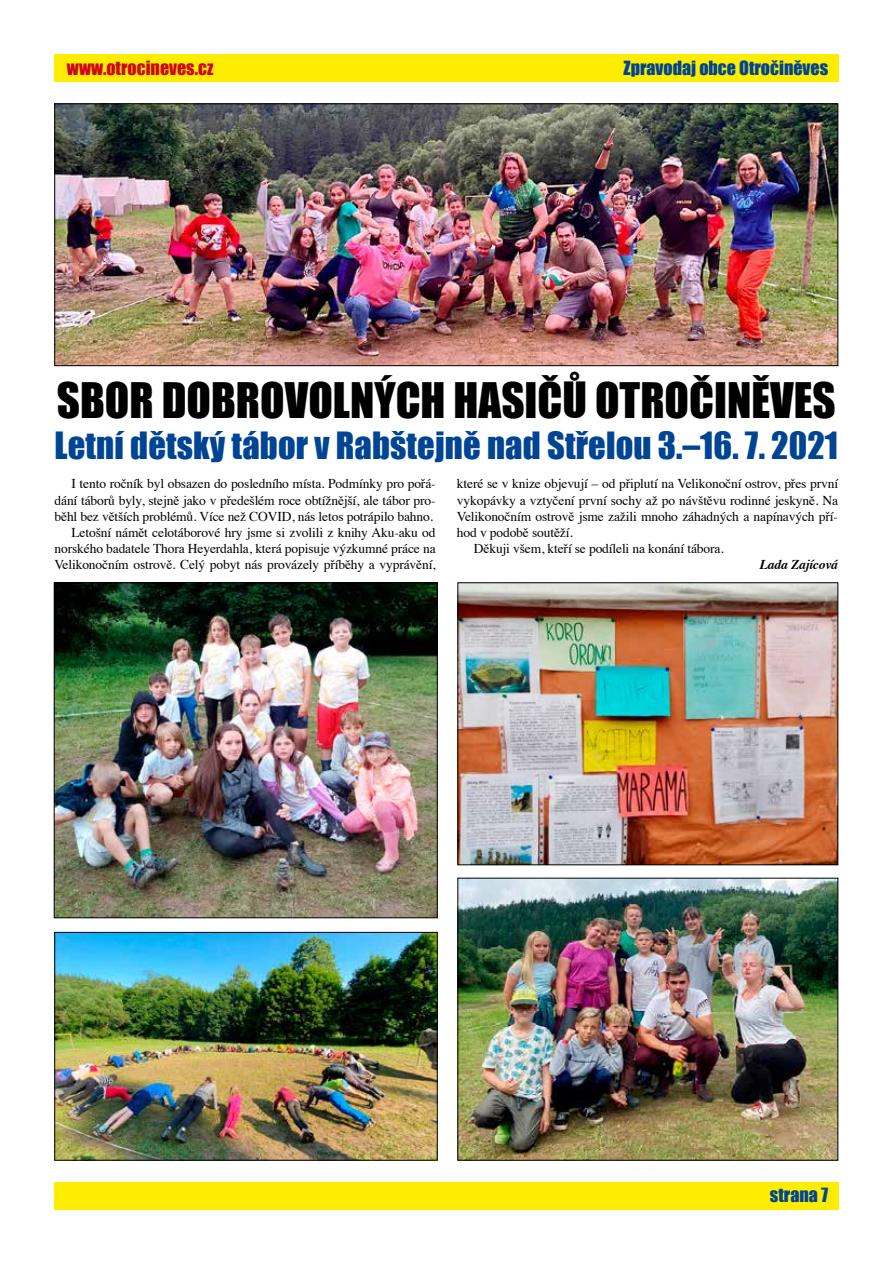
<style>
.page{position:relative;width:893px;height:1263px;background:#fff}
.page>*{position:absolute;margin:0;border:0;box-sizing:border-box;transform-origin:0 0}
.t1{font:45px "Impact";color:#000}
.t2{font:34.5px "Impact";letter-spacing:.005em;color:#004494}
.t3{font:18px "Impact";color:#004494}
.t4{font:18px "Impact";color:#cd071e}
.t5{font:13.5px/16.2px "Times";letter-spacing:-.01em;color:#000;text-align:right}
.t6{font:italic 700 13.5px "Times";letter-spacing:-.01em;color:#000}
</style>
<div class="page">
<div style="left:54px;top:1182px;width:785px;height:27px;background:#ffed00"></div>
<div style="left:54px;top:54px;width:785px;height:27px;background:#ffed00"></div>
<img style="left:57px;top:106px;width:779px;height:258px">
<div style="left:55px;top:104px;width:783px;height:262px;border:1px solid #000"></div>
<img style="left:56px;top:584px;width:379px;height:332px">
<div style="left:54px;top:582px;width:383px;height:336px;border:1px solid #000"></div>
<img style="left:460px;top:584px;width:376px;height:279px">
<div style="left:458px;top:582px;width:380px;height:283px;border:1px solid #000"></div>
<img style="left:57px;top:934px;width:378px;height:224px">
<div style="left:55px;top:932px;width:382px;height:228px;border:1px solid #000"></div>
<img style="left:460px;top:880px;width:376px;height:278px">
<h3 class="t4" style="left:67px;top:54px;width:148px">www.otrocineves.cz</h3>
<h3 class="t3" style="left:624px;top:54px;width:206px">Zpravodaj obce Otročiněves</h3>
<h1 class="t1" style="left:57px;top:366px;width:780px">SBOR DOBROVOLNÝCH HASIČŮ OTROČINĚVES</h1>
<h2 class="t2" style="left:55px;top:418px;width:785px">Letní dětský tábor v Rabštejně nad Střelou 3.–16. 7. 2021</h2>
<p class="t5" style="left:55px;top:474px;width:383px">I tento ročník byl obsazen do posledního místa. Podmínky pro pořá&shy;dání táborů byly, stejně jako v předešlém roce obtížnější, ale tábor pro&shy;běhl bez větších problémů. Více než COVID, nás letos potrápilo bahno.<br>Letošní námět celotáborové hry jsme si zvolili z knihy Aku-aku od norského badatele Thora Heyerdahla, která popisuje výzkumné práce na Velikonočním ostrově. Celý pobyt nás provázely příběhy a vyprávění,</p>
<p class="t5" style="left:457px;top:474px;width:383px">které se v knize objevují – od připlutí na Velikonoční ostrov, přes první</p>
<p class="t5" style="left:457px;top:491px;width:383px">vykopávky a vztyčení první sochy až po návštěvu rodinné jeskyně. Na</p>
<p class="t5" style="left:457px;top:507px;width:383px">Velikonočním ostrově jsme zažili mnoho záhadných a napínavých pří-</p>
<p class="t5" style="left:457px;top:523px;width:117px">hod v podobě soutěží.</p>
<p class="t5" style="left:474px;top:539px;width:251px">Děkuji všem, kteří se podíleli na konání tábora.</p>
<p class="t6" style="left:760px;top:552px;width:80px">Lada Zajícová</p>
<h3 class="t3" style="left:770px;top:1181px;width:60px">strana 7</h3>
</div>
